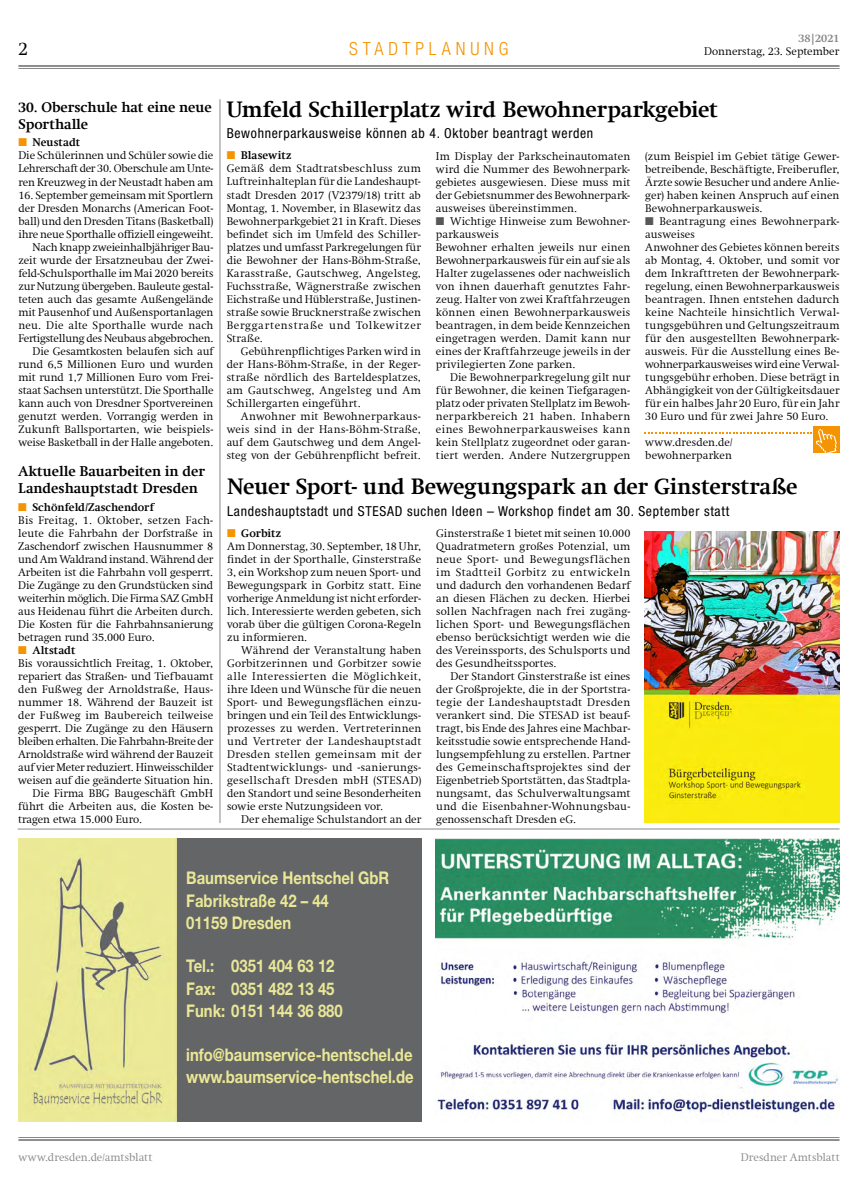
<style>
.page{position:relative;width:858px;height:1195px;background:#fff}
.page>*{position:absolute;margin:0;border:0;box-sizing:border-box;transform-origin:0 0}
.t1{font:700 22.5px "Swift Com";letter-spacing:-.01em;color:#000}
.t2{font:300 18.75px "Swift Com";color:#000}
.t3{font:300 condensed 18.12px "Helvetica Neue";letter-spacing:.27em;color:#f39400}
.t4{font:700 17.5px/22.5px "Helvetica Neue";color:#eae897;scale:.85 1}
.t5{font:700 14.38px/16.9px "Swift Com";letter-spacing:-.005em;color:#000}
.t6{font:condensed 13.75px "Helvetica Neue";letter-spacing:.05em;color:#000}
.t7{font:300 11.25px/13px "Swift Com";letter-spacing:.005em;color:#000;text-align:justify}
.t8{font:700 11.25px "Swift Com";color:#000}
.t9{font:300 11.25px "Swift Com";letter-spacing:.005em;color:#87888a}
.t10{font:300 11.25px "Swift Com";letter-spacing:-.015em;color:#000}
.t11{font:700 11.25px "Swift Com";color:#87888a}
.s1{color:#f39400}
.s2{color:#58585a}
</style>
<div class="page">
<div style="left:18px;top:838px;width:404px;height:283px;background:#646567"></div>
<hr style="left:220px;top:99px;width:1px;height:723px;background:#87888a">
<hr style="left:18px;top:828px;width:821px;height:1px;background:#87888a">
<hr style="left:18px;top:1138px;width:821px;height:2px;background:#87888a">
<hr style="left:18px;top:1136px;width:821px;height:1px;background:#87888a">
<hr style="left:18px;top:65px;width:821px;height:2px;background:#87888a">
<hr style="left:18px;top:68px;width:821px;height:1px;background:#87888a">
<div style="left:813px;top:426px;width:26px;height:26px;background:#f39400"></div>
<svg style="left:644px;top:429px;width:192px;height:23px"></svg>
<img style="left:644px;top:531px;width:195px;height:291px">
<img style="left:18px;top:838px;width:159px;height:283px">
<img style="left:436px;top:838px;width:403px;height:277px">
<h2 class="t2" style="left:18px;top:38px;width:12px">2</h2>
<p class="t11" style="left:798px;top:32px;width:42px">38|2021</p>
<p class="t3" style="left:349px;top:39px;width:161px">STADTPLANUNG</p>
<p class="t7" style="left:704px;top:45px;width:137px">Donnerstag, 23. September</p>
<h4 class="t5" style="left:18px;top:98px;width:195px">30. Oberschule hat eine neue<br>Sporthalle</h4>
<p class="t8" style="left:18px;top:136px;width:63px"><span class="s1">■</span> Neustadt</p>
<p class="t7" style="left:18px;top:149px;width:196px">Die Schülerinnen und Schüler sowie die Lehrerschaft der 30. Oberschule am Unte&shy;ren Kreuzweg in der Neustadt haben am</p>
<p class="t7" style="left:18px;top:188px;width:196px">16. September gemeinsam mit Sportlern der Dresden Monarchs (American Foot&shy;ball) und den Dresden Titans (Basketball)</p>
<p class="t10" style="left:18px;top:227px;width:196px">ihre neue Sporthalle offiziell eingeweiht.</p>
<p class="t7" style="left:18px;top:240px;width:197px;text-indent:14px">Nach knapp zweieinhalbjähriger Bau&shy;zeit wurde der Ersatzneubau der Zwei&shy;feld-Schulsporthalle im Mai 2020 bereits zur Nutzung übergeben. Bauleute gestal&shy;teten auch das gesamte Außengelände mit Pausenhof und Außensportanlagen neu. Die alte Sporthalle wurde nach Fertigstellung des Neubaus abgebrochen.</p>
<p class="t7" style="left:18px;top:344px;width:197px;text-indent:14px">Die Gesamtkosten belaufen sich auf rund 6,5 Millionen Euro und wurden mit rund 1,7 Millionen Euro vom Frei&shy;staat Sachsen unterstützt. Die Sporthalle kann auch von Dresdner Sportvereinen genutzt werden. Vorrangig werden in Zukunft Ballsportarten, wie beispiels&shy;weise Basketball in der Halle angeboten.</p>
<h4 class="t5" style="left:18px;top:462px;width:188px">Aktuelle Bauarbeiten in der<br>Landeshauptstadt Dresden</h4>
<p class="t8" style="left:18px;top:500px;width:137px"><span class="s1">■</span> Schönfeld/Zaschendorf</p>
<p class="t7" style="left:18px;top:513px;width:196px">Bis Freitag, 1. Oktober, setzen Fach&shy;leute die Fahrbahn der Dorfstraße in Zaschendorf zwischen Hausnummer 8 und Am Waldrand instand. Während der Arbeiten ist die Fahrbahn voll gesperrt.<br>Die Zugänge zu den Grundstücken sind weiterhin möglich. Die Firma SAZ GmbH aus Heidenau führt die Arbeiten durch.<br>Die Kosten für die Fahrbahnsanierung betragen rund 35.000 Euro.</p>
<p class="t8" style="left:18px;top:643px;width:59px"><span class="s1">■</span> Altstadt</p>
<p class="t7" style="left:18px;top:656px;width:196px">Bis voraussichtlich Freitag, 1. Oktober,</p>
<p class="t7" style="left:18px;top:669px;width:196px">repariert das Straßen- und Tief bauamt den Fußweg der Arnoldstraße, Haus&shy;nummer 18. Während der Bauzeit ist der Fußweg im Baubereich teilweise gesperrt. Die Zugänge zu den Häusern bleiben erhalten. Die Fahrbahn-Breite der Arnoldstraße wird während der Bauzeit auf vier Meter reduziert. Hinweisschilder weisen auf die geänderte Situation hin.</p>
<p class="t7" style="left:18px;top:786px;width:196px;text-indent:14px">Die Firma BBG Baugeschäft GmbH führt die Arbeiten aus, die Kosten be&shy;tragen etwa 15.000 Euro.</p>
<h2 class="t1" style="left:227px;top:96px;width:493px">Umfeld Schillerplatz wird Bewohnerparkgebiet</h2>
<p class="t6" style="left:227px;top:125px;width:368px">Bewohnerparkausweise können ab 4. Oktober beantragt werden</p>
<p class="t8" style="left:227px;top:149px;width:66px"><span class="s1">■</span> Blasewitz</p>
<p class="t7" style="left:227px;top:162px;width:196px">Gemäß dem Stadtratsbeschluss zum Luftreinhalteplan für die Landeshaupt&shy;stadt Dresden 2017 (V2379/18) tritt ab Montag, 1. November, in Blasewitz das Bewohnerparkgebiet 21 in Kraft. Dieses befindet sich im Umfeld des Schiller&shy;platzes und umfasst Parkregelungen für die Bewohner der Hans-Böhm-Straße, Karasstraße, Gautschweg, Angelsteg, Fuchsstraße, Wägnerstraße zwischen Eichstraße und Hüblerstraße, Justinen&shy;straße sowie Brucknerstraße zwischen Berggartenstraße und Tolkewitzer Straße.</p>
<p class="t7" style="left:227px;top:344px;width:196px;text-indent:14px">Gebührenpflichtiges Parken wird in der Hans-Böhm-Straße, in der Reger&shy;straße nördlich des Barteldesplatzes, am Gautschweg, Angelsteg und Am Schillergarten eingeführt.</p>
<p class="t7" style="left:227px;top:409px;width:196px;text-indent:14px">Anwohner mit Bewohnerparkaus&shy;weis sind in der Hans-Böhm-Straße, auf dem Gautschweg und dem Angel&shy;steg von der Gebührenpflicht befreit.</p>
<p class="t7" style="left:436px;top:149px;width:196px">Im Display der Parkscheinautomaten wird die Nummer des Bewohnerpark&shy;gebietes ausgewiesen. Diese muss mit der Gebietsnummer des Bewohnerpark&shy;ausweises übereinstimmen.</p>
<p class="t7" style="left:436px;top:214px;width:196px;text-align:left"><span class="s2">■</span> Wichtige Hinweise zum Bewohner&shy;parkausweis<br>Bewohner erhalten jeweils nur einen Bewohnerparkausweis für ein auf sie als Halter zugelassenes oder nachweislich von ihnen dauerhaft genutztes Fahr&shy;zeug. Halter von zwei Kraftfahrzeugen können einen Bewohnerparkausweis beantragen, in dem beide Kennzeichen eingetragen werden. Damit kann nur eines der Kraftfahrzeuge jeweils in der privilegierten Zone parken.</p>
<p class="t7" style="left:436px;top:370px;width:196px;text-indent:14px">Die Bewohnerparkregelung gilt nur für Bewohner, die keinen Tiefgaragen&shy;platz oder privaten Stellplatz im Bewoh&shy;nerparkbereich 21 haben. Inhabern eines Bewohnerparkausweises kann kein Stellplatz zugeordnet oder garan&shy;tiert werden. Andere Nutzergruppen</p>
<p class="t7" style="left:645px;top:149px;width:196px">(zum Beispiel im Gebiet tätige Gewer-</p>
<p class="t7" style="left:645px;top:162px;width:196px">betreibende, Beschäftigte, Freiberufler,</p>
<p class="t7" style="left:645px;top:175px;width:196px">Ärzte sowie Besucher und andere Anlie&shy;ger) haben keinen Anspruch auf einen Bewohnerparkausweis.</p>
<p class="t7" style="left:645px;top:214px;width:196px;text-align:left"><span class="s2">■</span> Beantragung eines Bewohnerpark&shy;ausweises<br>Anwohner des Gebietes können bereits</p>
<p class="t7" style="left:645px;top:253px;width:196px">ab Montag, 4. Oktober, und somit vor</p>
<p class="t7" style="left:645px;top:266px;width:196px">dem Inkrafttreten der Bewohnerpark&shy;regelung, einen Bewohnerparkausweis beantragen. Ihnen entstehen dadurch keine Nachteile hinsichtlich Verwal&shy;tungsgebühren und Geltungszeitraum für den ausgestellten Bewohnerpark&shy;ausweis. Für die Ausstellung eines Be&shy;wohnerparkausweises wird eine Verwal&shy;tungsgebühr erhoben. Diese beträgt in Abhängigkeit von der Gültigkeitsdauer für ein halbes Jahr 20 Euro, für ein Jahr 30 Euro und für zwei Jahre 50 Euro.</p>
<p class="t7" style="left:645px;top:435px;width:89px">www.dresden.de/ bewohnerparken</p>
<h2 class="t1" style="left:227px;top:473px;width:572px">Neuer Sport- und Bewegungspark an der Ginsterstraße</h2>
<p class="t6" style="left:227px;top:502px;width:503px">Landeshauptstadt und STESAD suchen Ideen – Workshop findet am 30. September statt</p>
<p class="t8" style="left:227px;top:526px;width:56px"><span class="s1">■</span> Gorbitz</p>
<p class="t7" style="left:227px;top:539px;width:196px">Am Donnerstag, 30. September, 18 Uhr,</p>
<p class="t7" style="left:227px;top:552px;width:195px">findet in der Sporthalle, Ginsterstraße</p>
<p class="t7" style="left:227px;top:565px;width:196px">3, ein Workshop zum neuen Sport- und Bewegungspark in Gorbitz statt. Eine vorherige Anmeldung ist nicht erforder&shy;lich. Interessierte werden gebeten, sich vorab über die gültigen Corona-Regeln zu informieren.</p>
<p class="t7" style="left:227px;top:643px;width:196px;text-indent:14px">Während der Veranstaltung haben Gorbitzerinnen und Gorbitzer sowie alle Interessierten die Möglichkeit, ihre Ideen und Wünsche für die neuen Sport- und Bewegungsflächen einzu&shy;bringen und ein Teil des Entwicklungs&shy;prozesses zu werden. Vertreterinnen und Vertreter der Landeshauptstadt Dresden stellen gemeinsam mit der Stadtentwicklungs- und -sanierungs&shy;gesellschaft Dresden mbH (STESAD) den Standort und seine Besonderheiten sowie erste Nutzungsideen vor.</p>
<p class="t7" style="left:241px;top:812px;width:181px">Der ehemalige Schulstandort an der</p>
<p class="t7" style="left:436px;top:526px;width:196px">Ginsterstraße 1 bietet mit seinen 10.000<br>Quadratmetern großes Potenzial, um neue Sport- und Bewegungsflächen im Stadtteil Gorbitz zu entwickeln und dadurch den vorhandenen Bedarf an diesen Flächen zu decken. Hierbei sollen Nachfragen nach frei zugäng-</p>
<p class="t7" style="left:436px;top:617px;width:196px">lichen Sport- und Bewegungsflächen</p>
<p class="t7" style="left:436px;top:630px;width:196px">ebenso berücksichtigt werden wie die des Vereinssports, des Schulsports und des Gesundheitssportes.</p>
<p class="t7" style="left:436px;top:669px;width:196px;text-indent:14px">Der Standort Ginsterstraße ist eines der Großprojekte, die in der Sportstra&shy;tegie der Landeshauptstadt Dresden verankert sind. Die STESAD ist beauf&shy;tragt, bis Ende des Jahres eine Machbar&shy;keitsstudie sowie entsprechende Hand&shy;lungsempfehlung zu erstellen. Partner des Gemeinschaftsprojektes sind der Eigenbetrieb Sportstätten, das Stadtpla&shy;nungsamt, das Schulverwaltungsamt und die Eisenbahner-Wohnungsbau&shy;genossenschaft Dresden eG.</p>
<p class="t4" style="left:186px;top:866px;width:240px">Baumservice Hentschel GbR<br>Fabrikstraße 42 – 44<br>01159 Dresden</p>
<p class="t4" style="left:186px;top:954px;width:186px">Tel.: 0351 404 63 12<br>Fax: 0351 482 13 45<br>Funk: 0151 144 36 880</p>
<h3 class="t4" style="left:186px;top:1042px;width:269px">info@baumservice-hentschel.de www.baumservice-hentschel.de</h3>
<p class="t9" style="left:18px;top:1150px;width:135px">www.dresden.de/amtsblatt</p>
<p class="t9" style="left:741px;top:1150px;width:100px">Dresdner Amtsblatt</p>
</div>
